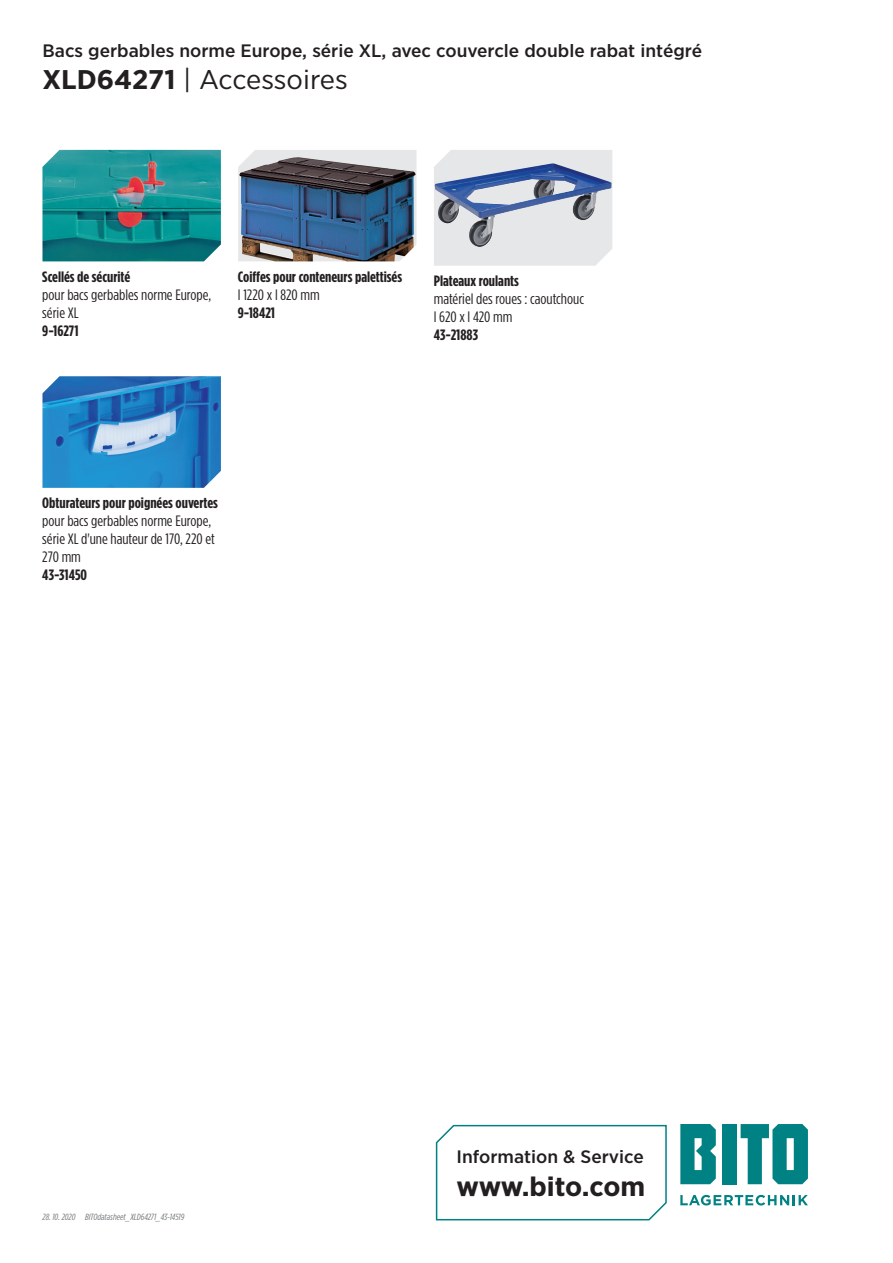
<style>
.page{position:relative;width:893px;height:1263px;background:#fff}
.page>*{position:absolute;margin:0;border:0;box-sizing:border-box;transform-origin:0 0}
.t1{font:27px "Gotham Narrow";letter-spacing:-.005em;color:#231f20;scale:1.1 1}
.t2{font:700 27px "Gotham Narrow";letter-spacing:-.015em;color:#231f20;scale:1.1 1}
.t3{font:500 18px "Gotham Narrow";color:#231f20;scale:1.1 1}
.t4{font:15px/18px "Gotham Condensed";color:#231f20;scale:1.1 1}
.t5{font:700 15px "Gotham Condensed";color:#231f20;scale:1.1 1}
.t6{font:italic 9px "Gotham Condensed";color:#76787b;scale:1.1 1}
.s1{font-weight:700}
</style>
<div class="page">
<svg style="left:680px;top:1195px;width:128px;height:10px"></svg>
<div style="left:723px;top:1124px;width:14px;height:60px;background:#008183"></div>
<svg style="left:680px;top:1124px;width:36px;height:60px;background:#229193"></svg>
<svg style="left:741px;top:1124px;width:67px;height:60px"></svg>
<svg style="left:435px;top:1124px;width:232px;height:97px"></svg>
<img style="left:43px;top:376px;width:178px;height:112px">
<div style="left:434px;top:150px;width:178px;height:116px;background:#e6e7e9"></div>
<img style="left:435px;top:163px;width:177px;height:84px">
<svg style="left:238px;top:150px;width:178px;height:111px"></svg>
<img style="left:239px;top:157px;width:177px;height:104px">
<img style="left:43px;top:150px;width:178px;height:111px">
<p class="t3" style="left:43px;top:39px;width:601px">Bacs gerbables norme Europe, série XL, avec couvercle double rabat intégré</p>
<h1 class="t1" style="left:43px;top:63px;width:279px"><span class="s1">XLD64271</span> | Accessoires</h1>
<p class="t5" style="left:42px;top:268px;width:81px">Scellés de sécurité</p>
<p class="t4" style="left:42px;top:285px;width:155px">pour bacs gerbables norme Europe, série XL</p>
<p class="t5" style="left:42px;top:322px;width:34px">9-16271</p>
<p class="t5" style="left:238px;top:268px;width:151px">Coiffes pour conteneurs palettisés</p>
<p class="t4" style="left:238px;top:285px;width:76px">l 1220 x l 820 mm</p>
<p class="t5" style="left:238px;top:304px;width:35px">9-18421</p>
<p class="t5" style="left:434px;top:272px;width:79px">Plateaux roulants</p>
<p class="t4" style="left:434px;top:290px;width:138px">matériel des roues : caoutchouc l 620 x l 420 mm</p>
<p class="t5" style="left:434px;top:326px;width:42px">43-21883</p>
<p class="t5" style="left:42px;top:494px;width:161px">Obturateurs pour poignées ouvertes</p>
<p class="t4" style="left:42px;top:512px;width:158px">pour bacs gerbables norme Europe, série XL d'une hauteur de 170, 220 et<br>270 mm</p>
<p class="t5" style="left:42px;top:566px;width:42px">43-31450</p>
<p class="t6" style="left:43px;top:1212px;width:32px">28. 10. 2020</p>
<p class="t6" style="left:85px;top:1212px;width:92px">BITOdatasheet_XLD64271_43-14519</p>
<p class="t3" style="left:457px;top:1145px;width:172px">Information &amp; Service</p>
<h1 class="t2" style="left:457px;top:1169px;width:173px">www.bito.com</h1>
</div>
